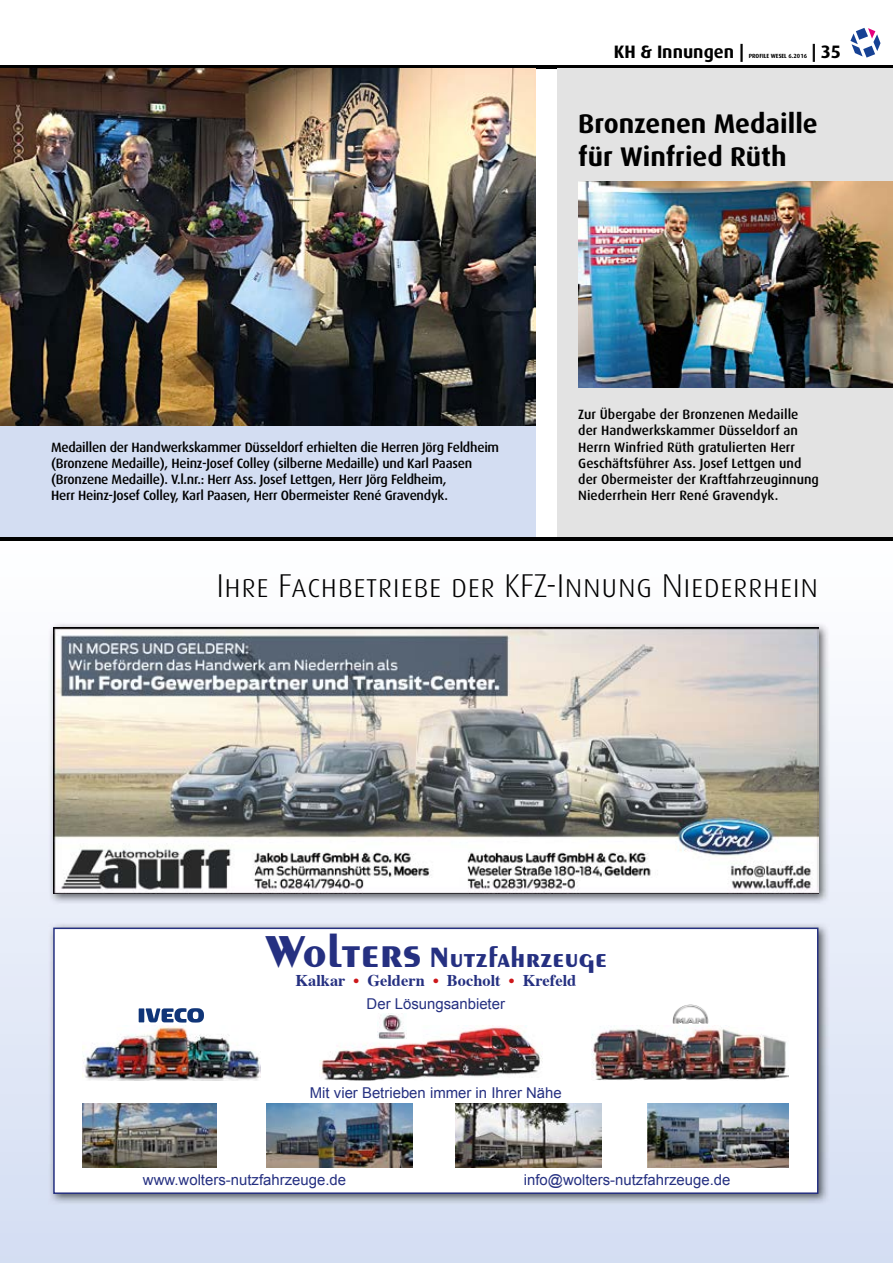
<style>
.page{position:relative;width:893px;height:1263px;background:#fff}
.page>*{position:absolute;margin:0;border:0;box-sizing:border-box;transform-origin:0 0}
.t1{font:33px "Dax Light Caps";color:#000}
.t2{font:700 29.85px "Peignot";color:#253081}
.t3{font:700 27px/32.4px "Dax";color:#000}
.t4{font:700 18px "Dax";color:#000}
.t5{font:700 16.35px "Times";color:#253081}
.t6{font:14.85px "Arial";color:#253081}
.t7{font:500 13.5px/16.2px "Dax";letter-spacing:-.02em;color:#000}
.t8{font:500 13.5px/16.2px "Dax";color:#000}
.t9{font:700 6px "Dax";color:#000}
.s1{font-size:47.7px}
.s2{color:#cd171a}
</style>
<div class="page">
<hr style="left:0;top:65px;width:893px;height:3px;background:#000">
<svg style="left:850px;top:28px;width:30px;height:30px"></svg>
<div style="left:557px;top:68px;width:336px;height:470px;background:#e3e3e3"></div>
<div style="left:0;top:68px;width:536px;height:471px;background:#d3ddf2"></div>
<svg style="left:0;top:668px;width:893px;height:595px;background:#e0e7f6"></svg>
<img style="left:48px;top:623px;width:781px;height:281px">
<img style="left:53px;top:627px;width:766px;height:267px">
<img style="left:48px;top:922px;width:781px;height:283px">
<div style="left:54px;top:928px;width:764px;height:265px;background:#fff"></div>
<div style="left:53px;top:927px;width:765px;height:267px;border:1px solid #253081"></div>
<svg style="left:138px;top:1008px;width:62px;height:15px"></svg>
<svg style="left:146px;top:1008px;width:58px;height:14px"></svg>
<div style="left:139px;top:1008px;width:5px;height:14px;background:#103578"></div>
<img style="left:266px;top:1103px;width:146px;height:64px">
<img style="left:456px;top:1103px;width:146px;height:64px">
<img style="left:648px;top:1103px;width:141px;height:64px">
<img style="left:83px;top:1025px;width:177px;height:55px">
<img style="left:592px;top:1025px;width:197px;height:55px">
<img style="left:673px;top:1004px;width:35px;height:20px">
<img style="left:83px;top:1103px;width:134px;height:64px">
<img style="left:319px;top:1025px;width:223px;height:55px">
<img style="left:378px;top:1013px;width:28px;height:26px">
<hr style="left:0;top:538px;width:893px;height:3px;background:#000">
<img style="left:0;top:68px;width:536px;height:357px">
<img style="left:578px;top:181px;width:315px;height:207px">
<h3 class="t4" style="left:614px;top:41px;width:132px">KH &amp; Innungen |</h3>
<p class="t9" style="left:749px;top:52px;width:60px">PROFILE WESEL 6.2016</p>
<h3 class="t4" style="left:812px;top:41px;width:31px">| 35</h3>
<h3 class="t3" style="left:578px;top:108px;width:241px">Bronzenen Medaille für Winfried Rüth</h3>
<p class="t7" style="left:51px;top:439px;width:450px">Medaillen der Handwerkskammer Düsseldorf erhielten die Herren Jörg Feldheim (Bronzene Medaille), Heinz-Josef Colley (silberne Medaille) und Karl Paasen (Bronzene Medaille). V.l.nr.: Herr Ass. Josef Lettgen, Herr Jörg Feldheim,<br>Herr Heinz-Josef Colley, Karl Paasen, Herr Obermeister René Gravendyk.</p>
<p class="t8" style="left:578px;top:406px;width:242px">Zur Übergabe der Bronzenen Medaille der Handwerkskammer Düsseldorf an Herrn Winfried Rüth gratulierten Herr Geschäftsführer Ass. Josef Lettgen und der Obermeister der Kraftfahrzeuginnung Niederrhein Herr René Gravendyk.</p>
<h1 class="t1" style="left:217px;top:567px;width:603px">Ihre Fachbetriebe der KFZ-Innung Niederrhein</h1>
<h2 class="t2" style="left:265px;top:940px;width:344px"><span class="s1">Wolters</span> Nutzfahrzeuge</h2>
<p class="t5" style="left:295px;top:965px;width:282px">Kalkar <span class="s2">•</span> Geldern <span class="s2">•</span> Bocholt <span class="s2">•</span> Krefeld</p>
<p class="t6" style="left:367px;top:994px;width:140px">Der Lösungsanbieter</p>
<p class="t6" style="left:310px;top:1083px;width:253px">Mit vier Betrieben immer in Ihrer Nähe</p>
<p class="t6" style="left:143px;top:1170px;width:205px">www.wolters-nutzfahrzeuge.de</p>
<p class="t6" style="left:524px;top:1170px;width:208px">info@wolters-nutzfahrzeuge.de</p>
</div>
